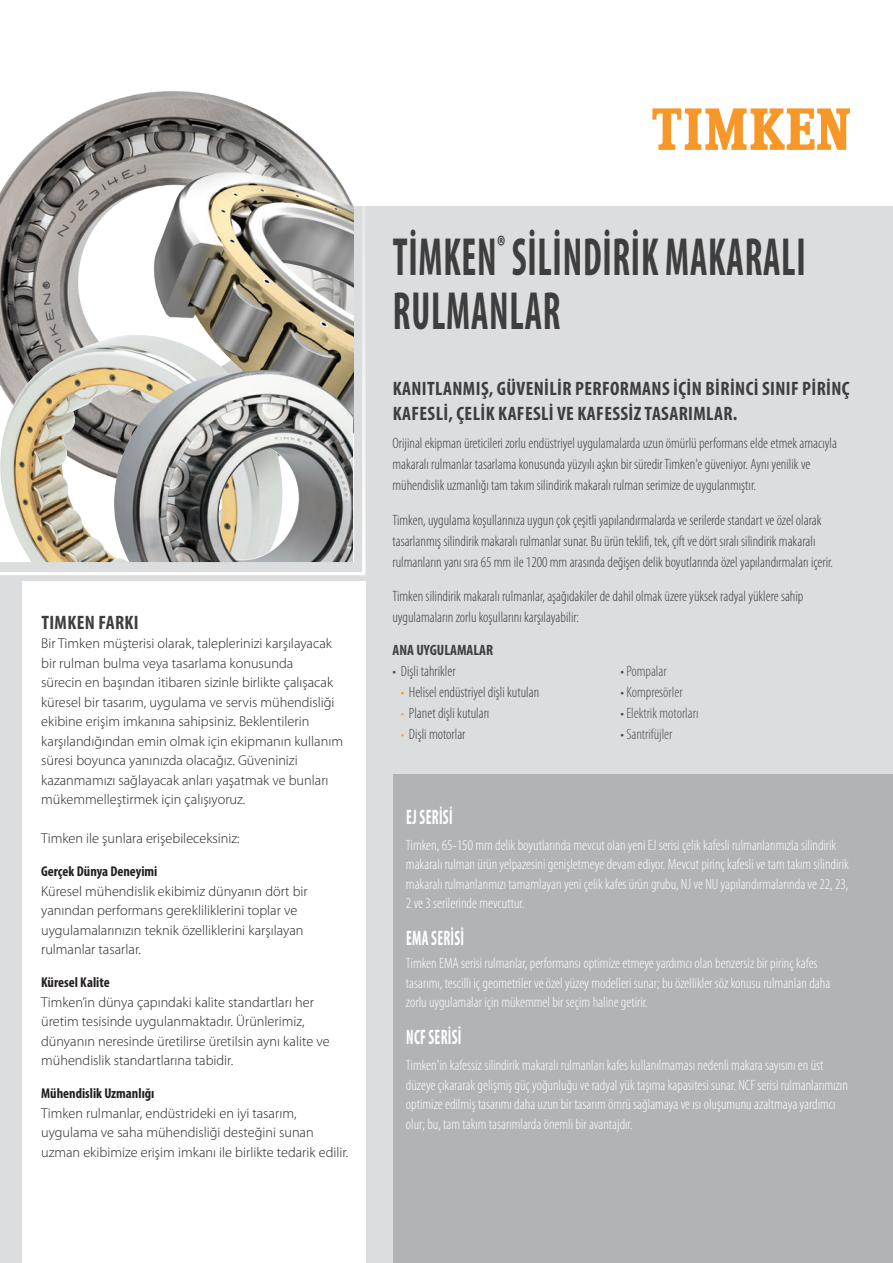
<style>
.page{position:relative;width:893px;height:1263px;background:#fff}
.page>*{position:absolute;margin:0;border:0;box-sizing:border-box;transform-origin:0 0}
.Headline_1{font:700 condensed 54px/54px "Myriad Pro";letter-spacing:.02em;color:#3e3e3f;scale:.7 1}
.Subhead_2{font:700 condensed 21px "Myriad Pro";letter-spacing:.02em;color:#fff;scale:.7 1}
.Subhead_1{font:700 condensed 19.5px/25.5px "Myriad Pro";letter-spacing:.02em;color:#3e3e3f}
.Body_Copy{font:300 condensed 15px/19.5px "Myriad Pro";color:#fff}
.Body_Copy-2{font:300 condensed 15px/21px "Myriad Pro";color:#3e3e3f}
.Body_Copy-3{font:300 condensed 15px "Myriad Pro";color:#4b4c4d}
.Body_Copy-4{font:700 condensed 15px "Myriad Pro";color:#3e3e3f}
.Body_Copy_2{font:300 14.25px/19.5px "Myriad Pro";color:#231f20}
.Subhead_3{font:700 condensed 14.25px "Myriad Pro";color:#231f20}
.s1{color:#4b4c4d}
.s2{color:#f79727}
.s3{color:#f9a548}
</style>
<div class="page">
<div style="left:0;top:207px;width:893px;height:1056px;background:#dcdddf"></div>
<svg style="left:652px;top:108px;width:198px;height:42px"></svg>
<div style="left:393px;top:774px;width:500px;height:489px;background:#b2b3b7"></div>
<svg style="left:0;top:206px;width:365px;height:369px"></svg>
<div style="left:22px;top:582px;width:343px;height:681px;background:#fff"></div>
<img style="left:0;top:91px;width:282px;height:244px">
<div style="left:105px;top:123px;width:248px;height:390px;background:#fff;opacity:.75"></div>
<img style="left:115px;top:138px;width:238px;height:232px">
<img style="left:0;top:335px;width:287px;height:227px">
<img style="left:114px;top:370px;width:239px;height:192px">
<p class="Subhead_1" style="left:41px;top:609px;width:99px">TIMKEN FARKI</p>
<p class="Body_Copy_2" style="left:41px;top:633px;width:303px">Bir Timken müşterisi olarak, taleplerinizi karşılayacak bir rulman bulma veya tasarlama konusunda<br>sürecin en başından itibaren sizinle birlikte çalışacak küresel bir tasarım, uygulama ve servis mühendisliği ekibine erişim imkanına sahipsiniz. Beklentilerin karşılandığından emin olmak için ekipmanın kullanım süresi boyunca yanınızda olacağız. Güveninizi kazanmamızı sağlayacak anları yaşatmak ve bunları mükemmelleştirmek için çalışıyoruz.</p>
<p class="Body_Copy_2" style="left:41px;top:828px;width:200px">Timken ile şunlara erişebileceksiniz:</p>
<p class="Subhead_3" style="left:41px;top:862px;width:118px">Gerçek Dünya Deneyimi</p>
<p class="Body_Copy_2" style="left:41px;top:881px;width:268px">Küresel mühendislik ekibimiz dünyanın dört bir yanından performans gerekliliklerini toplar ve uygulamalarınızın teknik özelliklerini karşılayan rulmanlar tasarlar.</p>
<p class="Subhead_3" style="left:41px;top:973px;width:70px">Küresel Kalite</p>
<p class="Body_Copy_2" style="left:41px;top:992px;width:290px">Timken’in dünya çapındaki kalite standartları her üretim tesisinde uygulanmaktadır. Ürünlerimiz, dünyanın neresinde üretilirse üretilsin aynı kalite ve mühendislik standartlarına tabidir.</p>
<p class="Subhead_3" style="left:41px;top:1084px;width:115px">Mühendislik Uzmanlığı</p>
<p class="Body_Copy_2" style="left:41px;top:1103px;width:309px">Timken rulmanlar, endüstrideki en iyi tasarım, uygulama ve saha mühendisliği desteğini sunan uzman ekibimize erişim imkanı ile birlikte tedarik edilir.</p>
<p class="Headline_1" style="left:393px;top:229px;width:591px">TIMKEN<sup>®</sup> SILINDIRIK MAKARALI<br>RULMANLAR</p>
<p class="Subhead_1" style="left:393px;top:375px;width:459px">KANITLANMIŞ, GÜVENİLİR PERFORMANS İÇİN BİRİNCİ SINIF PİRİNÇ<br>KAFESLİ, ÇELİK KAFESLİ VE KAFESSİZ TASARIMLAR.</p>
<p class="Body_Copy-2" style="left:392px;top:433px;width:446px">Orijinal ekipman üreticileri zorlu endüstriyel uygulamalarda uzun ömürlü performans elde etmek amacıyla makaralı rulmanlar tasarlama konusunda yüzyılı aşkın bir süredir Timken'e güveniyor. Aynı yenilik ve mühendislik uzmanlığı tam takım silindirik makaralı rulman serimize de uygulanmıştır.</p>
<p class="Body_Copy-2" style="left:392px;top:509px;width:442px">Timken, uygulama koşullarınıza uygun çok çeşitli yapılandırmalarda ve serilerde standart ve özel olarak tasarlanmış silindirik makaralı rulmanlar sunar. Bu ürün teklifi, tek, çift ve dört sıralı silindirik makaralı rulmanların yanı sıra 65 mm ile 1200 mm arasında değişen delik boyutlarında özel yapılandırmaları içerir.</p>
<p class="Body_Copy-2" style="left:392px;top:586px;width:412px">Timken silindirik makaralı rulmanlar, aşağıdakiler de dahil olmak üzere yüksek radyal yüklere sahip uygulamaların zorlu koşullarını karşılayabilir:</p>
<p class="Body_Copy-4" style="left:392px;top:641px;width:102px">ANA UYGULAMALAR</p>
<p class="Body_Copy-2" style="left:392px;top:661px;width:65px"><span class="s1">•</span> Dişli tahrikler</p>
<p class="Body_Copy-3" style="left:620px;top:662px;width:48px">• Pompalar</p>
<p class="Body_Copy-2" style="left:401px;top:682px;width:140px"><span class="s2">•</span> Helisel endüstriyel dişli kutuları</p>
<p class="Body_Copy-3" style="left:620px;top:683px;width:64px">• Kompresörler</p>
<p class="Body_Copy-2" style="left:401px;top:703px;width:90px"><span class="s3">•</span> Planet dişli kutuları</p>
<p class="Body_Copy-3" style="left:620px;top:704px;width:79px">• Elektrik motorları</p>
<p class="Body_Copy-2" style="left:401px;top:724px;width:66px"><span class="s3">•</span> Dişli motorlar</p>
<p class="Body_Copy-3" style="left:620px;top:725px;width:53px">• Santrifüjler</p>
<p class="Subhead_2" style="left:406px;top:803px;width:68px">EJ SERISI</p>
<p class="Body_Copy" style="left:406px;top:835px;width:444px">Timken, 65-150 mm delik boyutlarında mevcut olan yeni EJ serisi çelik kafesli rulmanlarımızla silindirik makaralı rulman ürün yelpazesini genişletmeye devam ediyor. Mevcut pirinç kafesli ve tam takım silindirik makaralı rulmanlarımızı tamamlayan yeni çelik kafes ürün grubu, NJ ve NU yapılandırmalarında ve 22, 23, 2 ve 3 serilerinde mevcuttur.</p>
<p class="Subhead_2" style="left:406px;top:925px;width:82px">EMA SERİSİ</p>
<p class="Body_Copy" style="left:406px;top:953px;width:426px">Timken EMA serisi rulmanlar, performansı optimize etmeye yardımcı olan benzersiz bir pirinç kafes tasarımı, tescilli iç geometriler ve özel yüzey modelleri sunar; bu özellikler söz konusu rulmanları daha zorlu uygulamalar için mükemmel bir seçim haline getirir.</p>
<p class="Subhead_2" style="left:406px;top:1024px;width:78px">NCF SERİSİ</p>
<p class="Body_Copy" style="left:406px;top:1055px;width:443px">Timken'in kafessiz silindirik makaralı rulmanları kafes kullanılmaması nedenli makara sayısını en üst düzeye çıkararak gelişmiş güç yoğunluğu ve radyal yük taşıma kapasitesi sunar. NCF serisi rulmanlarımızın optimize edilmiş tasarımı daha uzun bir tasarım ömrü sağlamaya ve ısı oluşumunu azaltmaya yardımcı olur; bu, tam takım tasarımlarda önemli bir avantajdır.</p>
</div>
